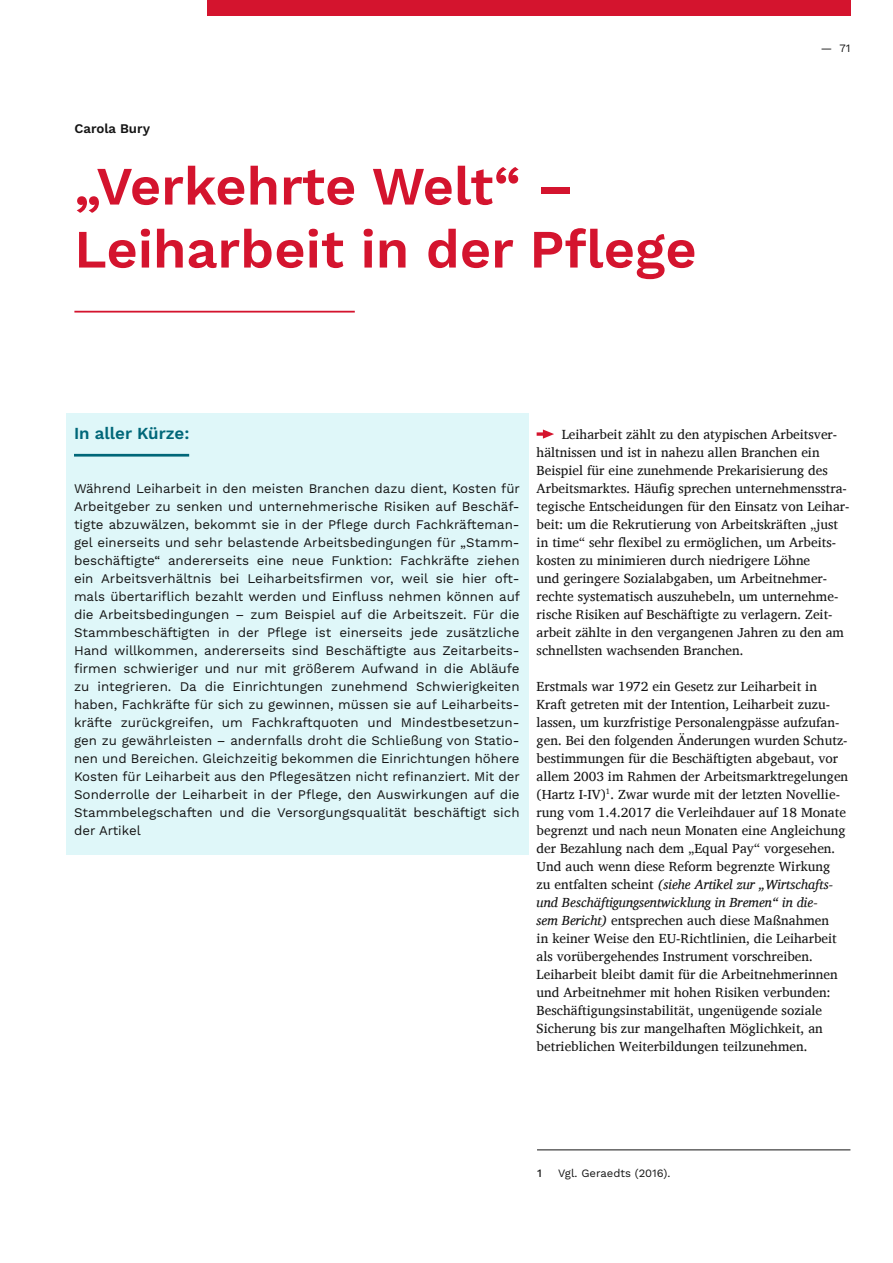
<style>
.page{position:relative;width:893px;height:1263px;background:#fff}
.page>*{position:absolute;margin:0;border:0;box-sizing:border-box;transform-origin:0 0}
.Headlines_Brosch_Wor{font:600 54px/63px "Work Sans";color:#d4142e}
.Introtext_Work_Sans{font:600 16.8px "Work Sans";color:#006779}
.Fließtext_Charis_9pt{font:13.5px/18px "Charis SIL";color:#141414}
.Introtext_Work_Sans-2{font:13.2px/18px "Work Sans";color:#141414;text-align:justify}
.Headline_Autorenname{font:600 13.2px "Work Sans";color:#141414}
.Fußnote_Work_Sans_Re{font:11.25px "Work Sans";color:#141414}
.Fußnote_Work_Sans_Re-2{font:500 11.25px "Work Sans";color:#141414}
.s1{font-style:italic}
</style>
<div class="page">
<div style="left:66px;top:413px;width:462px;height:441px;background:#dff7f9"></div>
<div style="left:207px;top:0;width:643px;height:16px;background:#d4142e"></div>
<svg style="left:537px;top:429px;width:17px;height:10px"></svg>
<hr style="left:74px;top:311px;width:281px;height:2px;background:#d4142e">
<hr style="left:74px;top:454px;width:115px;height:3px;background:#006779">
<hr style="left:537px;top:1149px;width:313px;height:1px;background:#141414">
<p class="Headline_Autorenname" style="left:74px;top:120px;width:77px">Carola Bury</p>
<p class="Headlines_Brosch_Wor" style="left:74px;top:157px;width:624px">„Verkehrte Welt“ –<br>Leiharbeit in der Pflege</p>
<p class="Fußnote_Work_Sans_Re" style="left:821px;top:41px;width:31px">— 71</p>
<p class="Introtext_Work_Sans" style="left:74px;top:423px;width:117px">In aller Kürze:</p>
<p class="Introtext_Work_Sans-2" style="left:74px;top:480px;width:448px">Während Leiharbeit in den meisten Branchen dazu dient, Kosten für Arbeitgeber zu senken und unternehmerische Risiken auf Beschäf&shy;tigte abzuwälzen, bekommt sie in der Pflege durch Fachkräfteman&shy;gel einerseits und sehr belastende Arbeitsbedingungen für „Stamm&shy;beschäftigte“ andererseits eine neue Funktion: Fachkräfte ziehen ein Arbeitsverhältnis bei Leiharbeitsfirmen vor, weil sie hier oft&shy;mals übertariflich bezahlt werden und Einfluss nehmen können auf die Arbeitsbedingungen – zum Beispiel auf die Arbeitszeit. Für die Stammbeschäftigten in der Pflege ist einerseits jede zusätzliche Hand willkommen, andererseits sind Beschäftigte aus Zeitarbeits&shy;firmen schwieriger und nur mit größerem Aufwand in die Abläufe zu integrieren. Da die Einrichtungen zunehmend Schwierigkeiten haben, Fachkräfte für sich zu gewinnen, müssen sie auf Leiharbeits&shy;kräfte zurückgreifen, um Fachkraftquoten und Mindestbesetzun&shy;gen zu gewährleisten – andernfalls droht die Schließung von Statio&shy;nen und Bereichen. Gleichzeitig bekommen die Einrichtungen höhere Kosten für Leiharbeit aus den Pflegesätzen nicht refinanziert. Mit der Sonderrolle der Leiharbeit in der Pflege, den Auswirkungen auf die Stammbelegschaften und die Versorgungsqualität beschäftigt sich der Artikel</p>
<p class="Fließtext_Charis_9pt" style="left:537px;top:425px;width:314px;text-indent:25px">Leiharbeit zählt zu den atypischen Arbeitsver&shy;hältnissen und ist in nahezu allen Branchen ein Beispiel für eine zunehmende Prekarisierung des Arbeitsmarktes. Häufig sprechen unternehmensstra&shy;tegische Entscheidungen für den Einsatz von Leihar&shy;beit: um die Rekrutierung von Arbeitskräften „just in time“ sehr flexibel zu ermöglichen, um Arbeits&shy;kosten zu minimieren durch niedrigere Löhne<br>und geringere Sozialabgaben, um Arbeitnehmer&shy;rechte systematisch auszuhebeln, um unternehme&shy;rische Risiken auf Beschäftigte zu verlagern. Zeit&shy;arbeit zählte in den vergangenen Jahren zu den am schnellsten wachsenden Branchen.</p>
<p class="Fließtext_Charis_9pt" style="left:537px;top:677px;width:313px">Erstmals war 1972 ein Gesetz zur Leiharbeit in Kraft getreten mit der Intention, Leiharbeit zuzu&shy;lassen, um kurzfristige Personalengpässe aufzufan&shy;gen. Bei den folgenden Änderungen wurden Schutz&shy;bestimmungen für die Beschäftigten abgebaut, vor allem 2003 im Rahmen der Arbeitsmarktregelungen (Hartz I-IV)<sup>1</sup>. Zwar wurde mit der letzten Novellie&shy;rung vom 1.4.2017 die Verleihdauer auf 18 Monate begrenzt und nach neun Monaten eine Angleichung der Bezahlung nach dem „Equal Pay“ vorgesehen.<br>Und auch wenn diese Reform begrenzte Wirkung<br>zu entfalten scheint <span class="s1">(siehe Artikel zur „Wirtschafts&shy;und Beschäftigungsentwicklung in Bremen“ in die-<br>sem Bericht)</span> entsprechen auch diese Maßnahmen<br>in keiner Weise den EU-Richtlinien, die Leiharbeit als vorübergehendes Instrument vorschreiben.<br>Leiharbeit bleibt damit für die Arbeitnehmerinnen und Arbeitnehmer mit hohen Risiken verbunden:<br>Beschäftigungsinstabilität, ungenügende soziale Sicherung bis zur mangelhaften Möglichkeit, an betrieblichen Weiterbildungen teilzunehmen.</p>
<p class="Fußnote_Work_Sans_Re-2" style="left:537px;top:1166px;width:6px">1</p>
<p class="Fußnote_Work_Sans_Re" style="left:558px;top:1166px;width:114px">Vgl. Geraedts (2016).</p>
</div>
